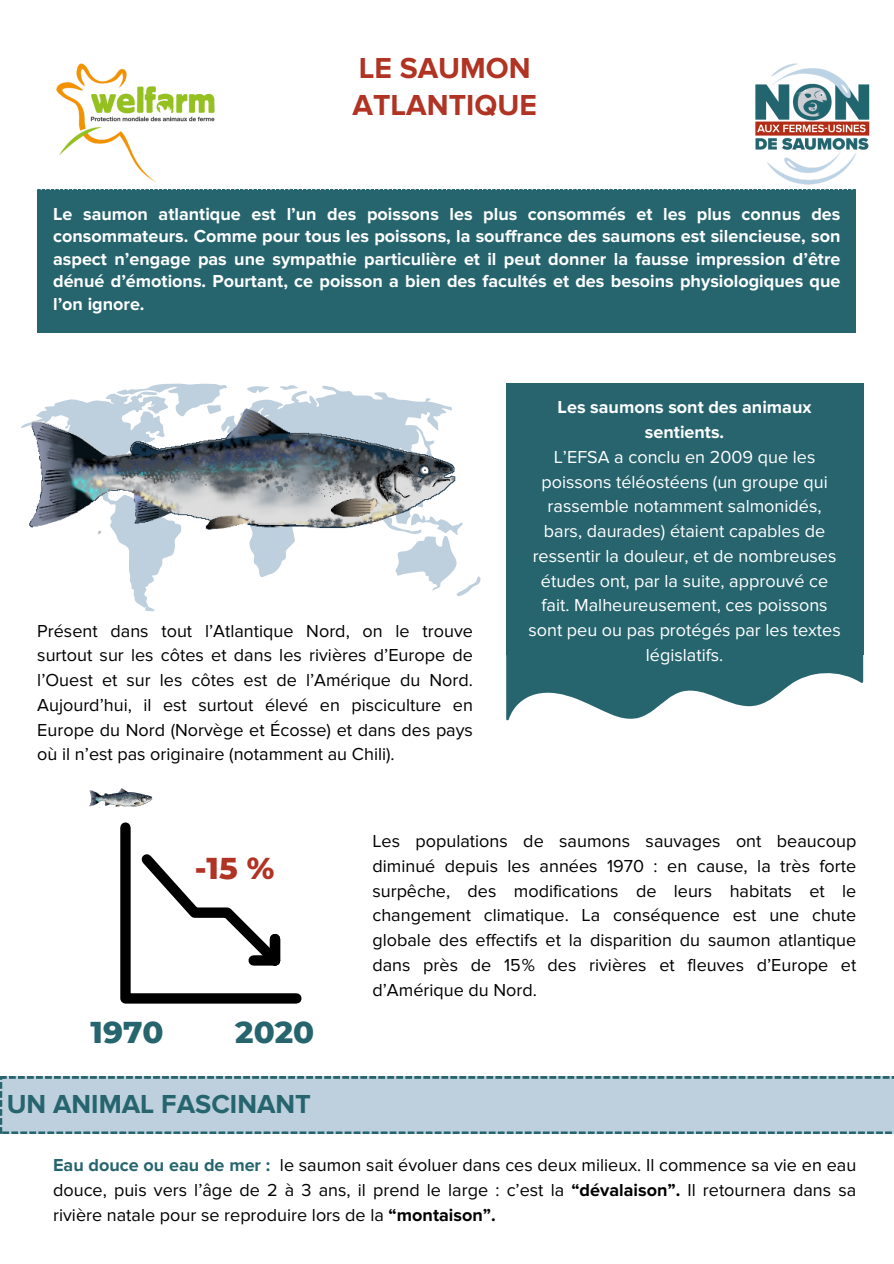
<style>
.page{position:relative;width:894px;height:1264px;background:#fff}
.page>*{position:absolute;margin:0;border:0;box-sizing:border-box;transform-origin:0 0}
.t1{font:800 30.75px "Montserrat";color:#26656e}
.t2{font:800 30.75px "Montserrat";color:#b03323}
.t3{font:700 30px/37.2px "Proxima Nova";color:#b03323}
.t4{font:700 27px "Proxima Nova";color:#26656e}
.t5{font:18px/24.8px "Proxima Nova";color:#000;text-align:justify}
.t6{font:700 18px/22.5px "Proxima Nova";color:#fff;text-align:justify}
.t7{font:18px/24.8px "Proxima Nova";color:#fff;text-align:center}
.s1{font-weight:700;color:#26656e}
.s2{font-weight:700}
</style>
<div class="page">
<img style="left:21px;top:63px;width:872px;height:1071px">
<div style="left:37px;top:190px;width:818px;height:141px;background:#26656e"></div>
<svg style="left:0;top:1076px;width:893px;height:57px;background:#b4c8d6"></svg>
<div style="left:506px;top:383px;width:356px;height:272px;background:#27646e"></div>
<svg style="left:394px;top:591px;width:86px;height:6px"></svg>
<svg style="left:21px;top:591px;width:207px;height:20px"></svg>
<img style="left:21px;top:353px;width:459px;height:238px">
<svg style="left:506px;top:655px;width:356px;height:65px;fill:#26656e"></svg>
<svg style="left:120px;top:822px;width:181px;height:181px"></svg>
<div style="left:270px;top:939px;width:10px;height:21px;background:#000"></div>
<div style="left:253px;top:955px;width:22px;height:10px;background:#000"></div>
<img style="left:85px;top:780px;width:71px;height:35px">
<p class="t3" style="left:352px;top:50px;width:186px">LE SAUMON<br>ATLANTIQUE</p>
<p class="t6" style="left:53px;top:203px;width:788px">Le saumon atlantique est l’un des poissons les plus consommés et les plus connus des consommateurs. Comme pour tous les poissons, la souffrance des saumons est silencieuse, son aspect n’engage pas une sympathie particulière et il peut donner la fausse impression d’être dénué d’émotions. Pourtant, ce poisson a bien des facultés et des besoins physiologiques que l’on ignore.</p>
<p class="t5" style="left:37px;top:618px;width:437px">Présent dans tout l’Atlantique Nord, on le trouve surtout sur les côtes et dans les rivières d’Europe de l’Ouest et sur les côtes est de l’Amérique du Nord.<br>Aujourd’hui, il est surtout élevé en pisciculture en Europe du Nord (Norvège et Écosse) et dans des pays où il n’est pas originaire (notamment au Chili).</p>
<p class="t6" style="left:557px;top:395px;width:255px;line-height:24.8px;text-align:center">Les saumons sont des animaux sentients.</p>
<p class="t7" style="left:528px;top:445px;width:314px">L’EFSA a conclu en 2009 que les poissons téléostéens (un groupe qui rassemble notamment salmonidés, bars, daurades) étaient capables de ressentir la douleur, et de nombreuses études ont, par la suite, approuvé ce fait. Malheureusement, ces poissons sont peu ou pas protégés par les textes législatifs.</p>
<h2 class="t2" style="left:195px;top:849px;width:81px">-15 %</h2>
<p class="t1" style="left:91px;top:1013px;width:74px">1970</p>
<p class="t1" style="left:235px;top:1013px;width:80px">2020</p>
<h1 class="t4" style="left:7px;top:1087px;width:305px">UN ANIMAL FASCINANT</h1>
<p class="t5" style="left:372px;top:829px;width:485px">Les populations de saumons sauvages ont beaucoup diminué depuis les années 1970 : en cause, la très forte surpêche, des modifications de leurs habitats et le changement climatique. La conséquence est une chute globale des effectifs et la disparition du saumon atlantique dans près de 15% des rivières et fleuves d’Europe et d’Amérique du Nord.</p>
<p class="t5" style="left:53px;top:1153px;width:804px"><span class="s1">Eau douce ou eau de mer :</span> le saumon sait évoluer dans ces deux milieux. Il commence sa vie en eau douce, puis vers l’âge de 2 à 3 ans, il prend le large : c’est la <span class="s2">“dévalaison”.</span> Il retournera dans sa rivière natale pour se reproduire lors de la <span class="s2">“montaison”.</span></p>
</div>
